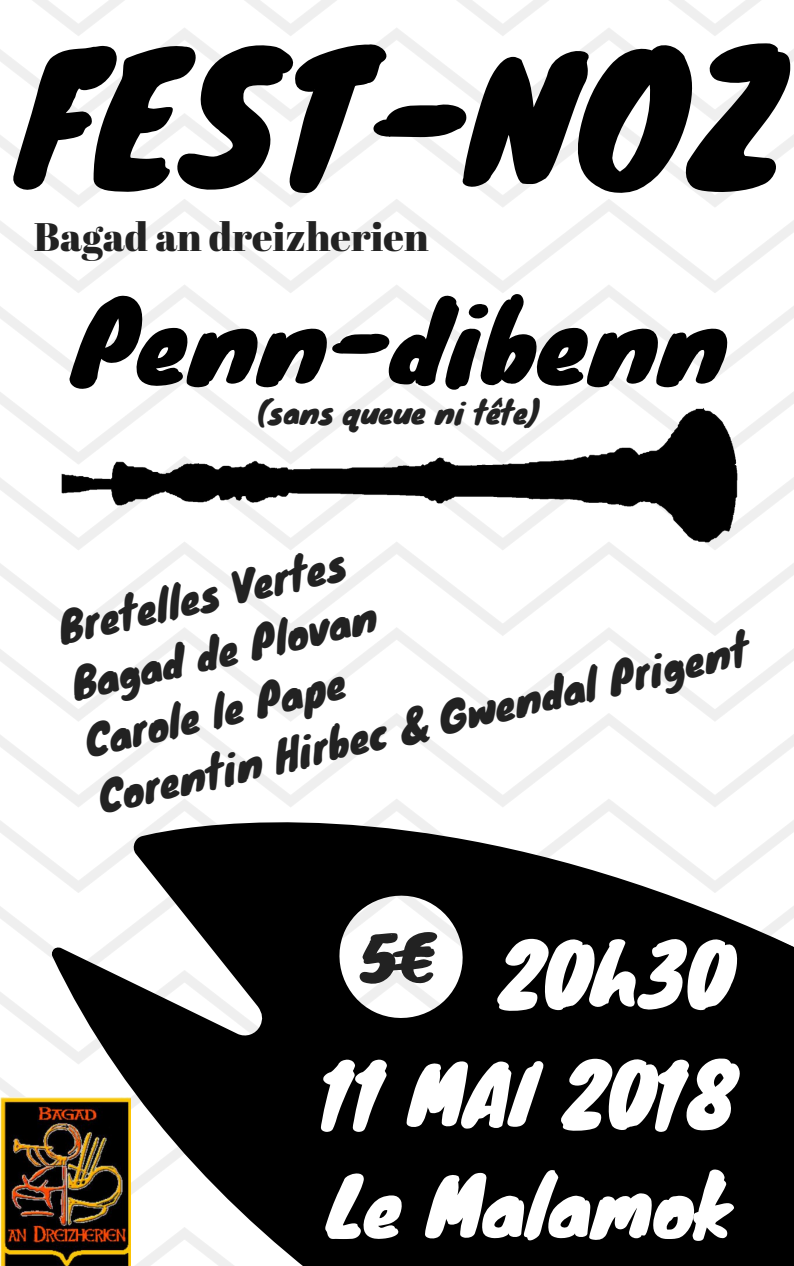
<style>
.page{position:relative;width:794px;height:1266px;background:#fff}
.page>*{position:absolute;margin:0;border:0;box-sizing:border-box;transform-origin:0 0}
.t1{font:172.57px "Knewave";color:#000}
.t2{font:106.2px "Knewave";color:#000}
.t3{font:79.65px/111.4px "Knewave";color:#fff}
.t4{font:59.7px "Knewave";color:#222}
.t5{font:41.47px/57.9px "Knewave";color:#222}
.t6{font:39.83px "Abril Fatface";color:#222}
.t7{font:29.85px "Knewave";color:#222}
</style>
<div class="page">
<svg style="left:0;top:656px;width:793px;height:610px;fill:#000"></svg>
<svg style="left:0;top:1263px;width:677px;height:3px"></svg>
<img style="left:55px;top:346px;width:690px;height:277px">
<h1 class="t1" style="left:19px;top:-22px;width:764px">FEST-NOZ</h1>
<p class="t6" style="left:34px;top:208px;width:396px">Bagad an dreizherien</p>
<h2 class="t2" style="left:73px;top:256px;width:655px">Penn-dibenn</h2>
<p class="t7" style="left:258px;top:388px;width:283px">(sans queue ni tête)</p>
<p class="t5" style="left:52px;top:599px;width:667px;rotate:-13deg">Bretel es Vertes<br>Bagad de Plovan<br>Carole le Pape<br>Corentin Hirbec &amp; Gwendal Prigent</p>
<h3 class="t4" style="left:360px;top:909px;width:76px">5€</h3>
<h3 class="t3" style="left:499px;top:916px;width:235px">20h30</h3>
<h3 class="t3" style="left:320px;top:1036px;width:419px">11 MAI 2018<br>Le Malamok</h3>
</div>
